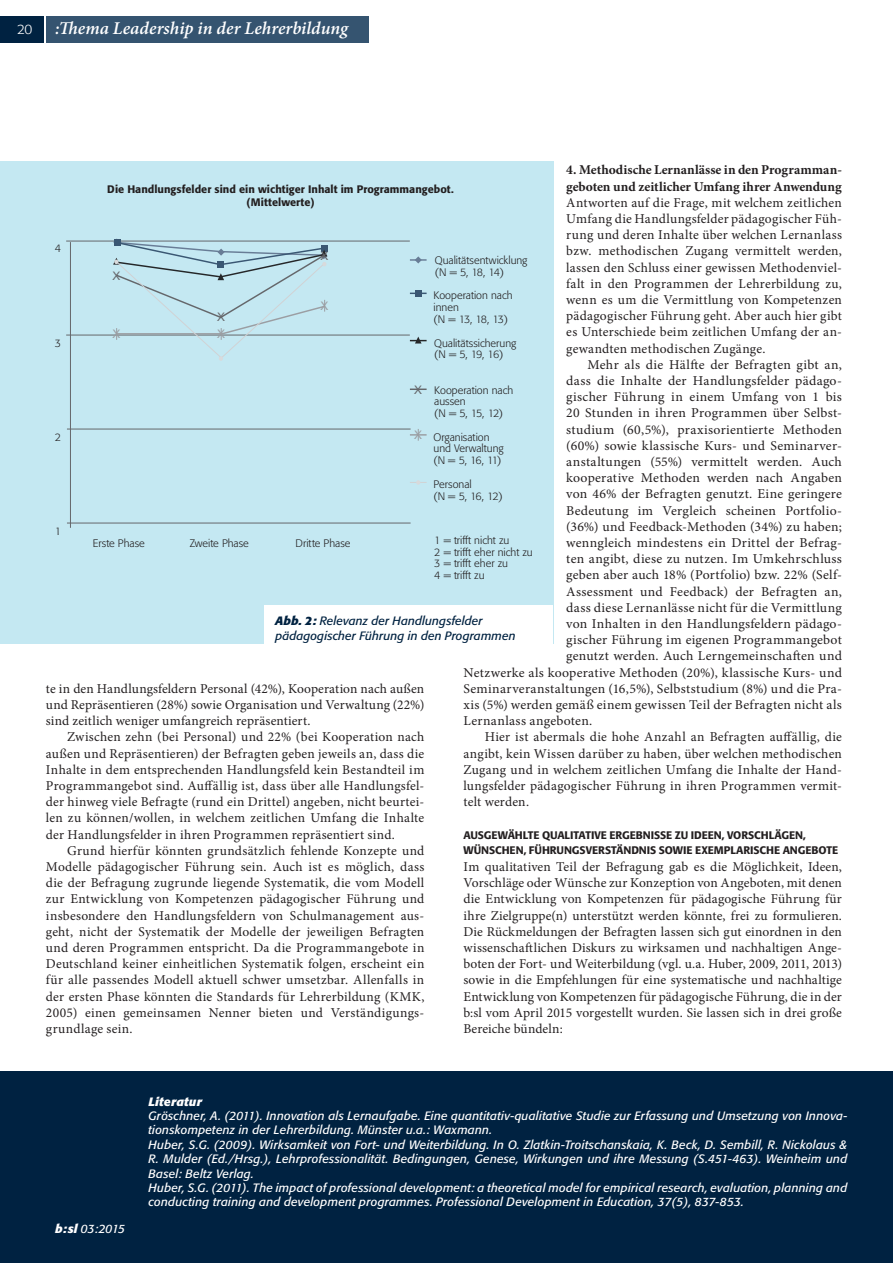
<style>
.page{position:relative;width:893px;height:1263px;background:#fff}
.page>*{position:absolute;margin:0;border:0;box-sizing:border-box;transform-origin:0 0}
.t1{font:italic 600 18px "Minion Pro";color:#fff}
.t2{font:13.5px/16.2px "Minion Pro";letter-spacing:.015em;color:#231f20;text-align:justify}
.t3{font:700 13.5px/16.2px "Minion Pro";color:#231f20}
.t4{font:300 13.5px "Formata";color:#fff}
.t5{font:italic 12px/14.4px "Formata";letter-spacing:.015em;color:#fff}
.t6{font:italic 12px/14.4px "Formata";letter-spacing:.005em;color:#002241}
.t7{font:italic 700 12px "Formata";letter-spacing:.02em;color:#fff}
.t8{font:11.7px "Arial";color:#65676b}
.t9{font:11.7px "Arial";color:#9b9ea3}
.t10{font:300 10.8px/11.7px "Formata";color:#231f20}
.t11{font:500 10.8px/13.8px "Formata";color:#231f20;text-align:center}
.s1{font-weight:700}
</style>
<div class="page">
<div style="left:0;top:1071px;width:893px;height:192px;background:#002241"></div>
<div style="left:0;top:16px;width:44px;height:27px;background:#002241"></div>
<div style="left:0;top:162px;width:554px;height:482px;background:#c4e8f2"></div>
<div style="left:321px;top:245px;width:7px;height:7px;background:#3a5773"></div>
<hr style="left:70px;top:242px;width:1px;height:286px;background:#65676b">
<hr style="left:67px;top:523px;width:344px;height:1px;background:#65676b">
<hr style="left:67px;top:429px;width:344px;height:1px;background:#65676b">
<hr style="left:66px;top:335px;width:344px;height:1px;background:#65676b">
<hr style="left:66px;top:241px;width:344px;height:1px;background:#65676b">
<svg style="left:410px;top:388px;width:17px;height:2px"></svg>
<div style="left:415px;top:290px;width:6px;height:7px;background:#3a5773"></div>
<svg style="left:410px;top:480px;width:17px;height:5px"></svg>
<svg style="left:410px;top:429px;width:17px;height:12px"></svg>
<svg style="left:410px;top:337px;width:17px;height:6px"></svg>
<svg style="left:410px;top:256px;width:17px;height:7px"></svg>
<svg style="left:113px;top:240px;width:214px;height:121px"></svg>
<div style="left:218px;top:261px;width:6px;height:7px;background:#3a5773"></div>
<div style="left:114px;top:239px;width:7px;height:7px;background:#3a5773"></div>
<div style="left:264px;top:605px;width:289px;height:45px;background:#fff"></div>
<div style="left:46px;top:16px;width:323px;height:27px;background:#355470"></div>
<p class="t4" style="left:17px;top:21px;width:17px">20</p>
<h1 class="t1" style="left:55px;top:16px;width:294px">:Thema Leadership in der Lehrerbildung</h1>
<p class="t3" style="left:566px;top:162px;width:277px">4. Methodische Lernanlässe in den Programman&shy;geboten und zeitlicher Umfang ihrer Anwendung</p>
<p class="t2" style="left:566px;top:194px;width:277px">Antworten auf die Frage, mit welchem zeitlichen Umfang die Handlungsfelder pädagogischer Füh&shy;rung und deren Inhalte über welchen Lernanlass bzw. methodischen Zugang vermittelt werden, lassen den Schluss einer gewissen Methodenviel&shy;falt in den Programmen der Lehrerbildung zu, wenn es um die Vermittlung von Kompetenzen pädagogischer Führung geht. Aber auch hier gibt es Unterschiede beim zeitlichen Umfang der an&shy;gewandten methodischen Zugänge.</p>
<p class="t2" style="left:588px;top:356px;width:256px">Mehr als die Hälfte der Befragten gibt an,</p>
<p class="t2" style="left:566px;top:373px;width:277px">dass die Inhalte der Handlungsfelder pädago-</p>
<p class="t2" style="left:566px;top:389px;width:277px">gischer Führung in einem Umfang von 1 bis</p>
<p class="t2" style="left:566px;top:405px;width:277px">20 Stunden in ihren Programmen über Selbst-</p>
<p class="t2" style="left:566px;top:421px;width:277px">studium (60,5%), praxisorientierte Methoden</p>
<p class="t2" style="left:566px;top:437px;width:277px">(60%) sowie klassische Kurs- und Seminarver-</p>
<p class="t2" style="left:566px;top:454px;width:277px">anstaltungen (55%) vermittelt werden. Auch</p>
<p class="t2" style="left:566px;top:470px;width:277px">kooperative Methoden werden nach Angaben</p>
<p class="t2" style="left:566px;top:486px;width:277px">von 46% der Befragten genutzt. Eine geringere</p>
<p class="t2" style="left:566px;top:502px;width:277px">Bedeutung im Vergleich scheinen Portfolio-</p>
<p class="t2" style="left:566px;top:518px;width:277px">(36%) und Feedback-Methoden (34%) zu haben;</p>
<p class="t2" style="left:566px;top:535px;width:277px">wenngleich mindestens ein Drittel der Befrag-</p>
<p class="t2" style="left:566px;top:551px;width:277px">ten angibt, diese zu nutzen. Im Umkehrschluss</p>
<p class="t2" style="left:566px;top:567px;width:277px">geben aber auch 18% (Portfolio) bzw. 22% (Self-</p>
<p class="t2" style="left:566px;top:583px;width:277px">Assessment und Feedback) der Befragten an,</p>
<p class="t2" style="left:566px;top:599px;width:277px">dass diese Lernanlässe nicht für die Vermittlung</p>
<p class="t2" style="left:566px;top:616px;width:277px">von Inhalten in den Handlungsfeldern pädago-</p>
<p class="t2" style="left:566px;top:632px;width:277px">gischer Führung im eigenen Programmangebot</p>
<p class="t2" style="left:566px;top:648px;width:277px">genutzt werden. Auch Lerngemeinschaften und</p>
<p class="t2" style="left:463px;top:664px;width:380px">Netzwerke als kooperative Methoden (20%), klassische Kurs- und</p>
<p class="t2" style="left:463px;top:680px;width:380px">Seminarveranstaltungen (16,5%), Selbststudium (8%) und die Pra-</p>
<p class="t2" style="left:463px;top:697px;width:380px">xis (5%) werden gemäß einem gewissen Teil der Befragten nicht als</p>
<p class="t2" style="left:463px;top:713px;width:130px">Lernanlass angeboten.</p>
<p class="t2" style="left:485px;top:729px;width:359px">Hier ist abermals die hohe Anzahl an Befragten auffällig, die</p>
<p class="t2" style="left:463px;top:745px;width:380px">angibt, kein Wissen darüber zu haben, über welchen methodischen</p>
<p class="t2" style="left:463px;top:761px;width:380px">Zugang und in welchem zeitlichen Umfang die Inhalte der Hand-</p>
<p class="t2" style="left:463px;top:778px;width:380px">lungsfelder pädagogischer Führung in ihren Programmen vermit-</p>
<p class="t2" style="left:463px;top:794px;width:67px">telt werden.</p>
<p class="t11" style="left:463px;top:828px;width:198px">AUSGEWÄHLTE QUALITATIVE ERGEBNISSE</p>
<p class="t11" style="left:107px;top:182px;width:348px">DIE HANDLUNGSFELDER SIND EIN WICHTIGER INHALT IM PROGRAMMANGEBOT. (MITTELWERTE)</p>
<p class="t10" style="left:55px;top:243px;width:8px">4</p>
<p class="t8" style="left:320px;top:248px;width:9px">X</p>
<p class="t10" style="left:435px;top:255px;width:94px">Qualitätsentwicklung (N = 5, 18, 14)</p>
<p class="t8" style="left:112px;top:268px;width:9px">X</p>
<p class="t10" style="left:434px;top:290px;width:81px">Kooperation nach innen<br>(N = 13, 18, 13)</p>
<p class="t9" style="left:320px;top:298px;width:9px">X</p>
<p class="t8" style="left:217px;top:309px;width:9px">X</p>
<p class="t9" style="left:112px;top:326px;width:9px">X</p>
<p class="t9" style="left:217px;top:326px;width:9px">X</p>
<p class="t10" style="left:434px;top:337px;width:84px">Qualitätssicherung (N = 5, 19, 16)</p>
<p class="t10" style="left:434px;top:384px;width:81px">Kooperation nach aussen<br>(N = 5, 15, 12)</p>
<p class="t10" style="left:55px;top:337px;width:8px">3</p>
<p class="t8" style="left:414px;top:382px;width:9px">X</p>
<p class="t9" style="left:414px;top:427px;width:9px">X</p>
<p class="t10" style="left:434px;top:431px;width:72px">Organisation und Verwaltung (N = 5, 16, 11)</p>
<p class="t10" style="left:434px;top:478px;width:71px">Personal<br>(N = 5, 16, 12)</p>
<p class="t10" style="left:55px;top:431px;width:8px">2</p>
<p class="t10" style="left:55px;top:525px;width:8px">1</p>
<p class="t10" style="left:93px;top:537px;width:53px">Erste Phase</p>
<p class="t10" style="left:190px;top:537px;width:61px">Zweite Phase</p>
<p class="t10" style="left:296px;top:537px;width:56px">Dritte Phase</p>
<p class="t10" style="left:434px;top:534px;width:100px">1 = trifft nicht zu<br>2 = trifft eher nicht zu<br>3 = trifft eher zu<br>4 = trifft zu</p>
<p class="t6" style="left:275px;top:614px;width:242px"><span class="s1">Abb. 2:</span> Relevanz der Handlungsfelder pädagogischer Führung in den Programmen</p>
<p class="t2" style="left:46px;top:680px;width:380px">te in den Handlungsfeldern Personal (42%), Kooperation nach außen und Repräsentieren (28%) sowie Organisation und Verwaltung (22%) sind zeitlich weniger umfangreich repräsentiert.</p>
<p class="t2" style="left:46px;top:729px;width:380px;text-indent:21px">Zwischen zehn (bei Personal) und 22% (bei Kooperation nach außen und Repräsentieren) der Befragten geben jeweils an, dass die Inhalte in dem entsprechenden Handlungsfeld kein Bestandteil im Programmangebot sind. Auffällig ist, dass über alle Handlungsfel&shy;der hinweg viele Befragte (rund ein Drittel) angeben, nicht beurtei&shy;len zu können/wollen, in welchem zeitlichen Umfang die Inhalte der Handlungsfelder in ihren Programmen repräsentiert sind.</p>
<p class="t2" style="left:46px;top:842px;width:380px;text-indent:21px">Grund hierfür könnten grundsätzlich fehlende Konzepte und Modelle pädagogischer Führung sein. Auch ist es möglich, dass die der Befragung zugrunde liegende Systematik, die vom Modell zur Entwicklung von Kompetenzen pädagogischer Führung und insbesondere den Handlungsfeldern von Schulmanagement aus&shy;geht, nicht der Systematik der Modelle der jeweiligen Befragten und deren Programmen entspricht. Da die Programmangebote in Deutschland keiner einheitlichen Systematik folgen, erscheint ein für alle passendes Modell aktuell schwer umsetzbar. Allenfalls in der ersten Phase könnten die Standards für Lehrerbildung (KMK, 2005) einen gemeinsamen Nenner bieten und Verständigungs&shy;grundlage sein.</p>
<p class="t11" style="left:463px;top:827px;width:375px;line-height:15px;text-align:left;text-indent:211px">ZU IDEEN, VORSCHLÄGEN,<br>WÜNSCHEN, FÜHRUNGSVERSTÄNDNIS SOWIE EXEMPLARISCHE ANGEBOTE</p>
<p class="t2" style="left:463px;top:859px;width:380px">Im qualitativen Teil der Befragung gab es die Möglichkeit, Ideen, Vorschläge oder Wünsche zur Konzeption von Angeboten, mit denen die Entwicklung von Kompetenzen für pädagogische Führung für ihre Zielgruppe(n) unterstützt werden könnte, frei zu formulieren.<br>Die Rückmeldungen der Befragten lassen sich gut einordnen in den wissenschaftlichen Diskurs zu wirksamen und nachhaltigen Ange&shy;boten der Fort- und Weiterbildung (vgl. u.a. Huber, 2009, 2011, 2013) sowie in die Empfehlungen für eine systematische und nachhaltige Entwicklung von Kompetenzen für pädagogische Führung, die in der b:sl vom April 2015 vorgestellt wurden. Sie lassen sich in drei große Bereiche bündeln:</p>
<p class="t5" style="left:55px;top:1222px;width:72px"><span class="s1">b:sl</span> 03:2015</p>
<p class="t7" style="left:148px;top:1094px;width:55px">Literatur</p>
<p class="t5" style="left:148px;top:1108px;width:700px">Gröschner, A. (2011). Innovation als Lernaufgabe. Eine quantitativ-qualitative Studie zur Erfassung und Umsetzung von Innova&shy;tionskompetenz in der Lehrerbildung. Münster u.a.: Waxmann.<br>Huber, S.G. (2009). Wirksamkeit von Fort- und Weiterbildung. In O. Zlatkin-Troitschanskaia, K. Beck, D. Sembill, R. Nickolaus &amp; R. Mulder (Ed./Hrsg.), Lehrprofessionalität. Bedingungen, Genese, Wirkungen und ihre Messung (S.451-463). Weinheim und Basel: Beltz Verlag.<br>Huber, S.G. (2011). The impact of professional development: a theoretical model for empirical research, evaluation, planning and conducting training and development programmes. Professional Development in Education, 37(5), 837-853.</p>
</div>
